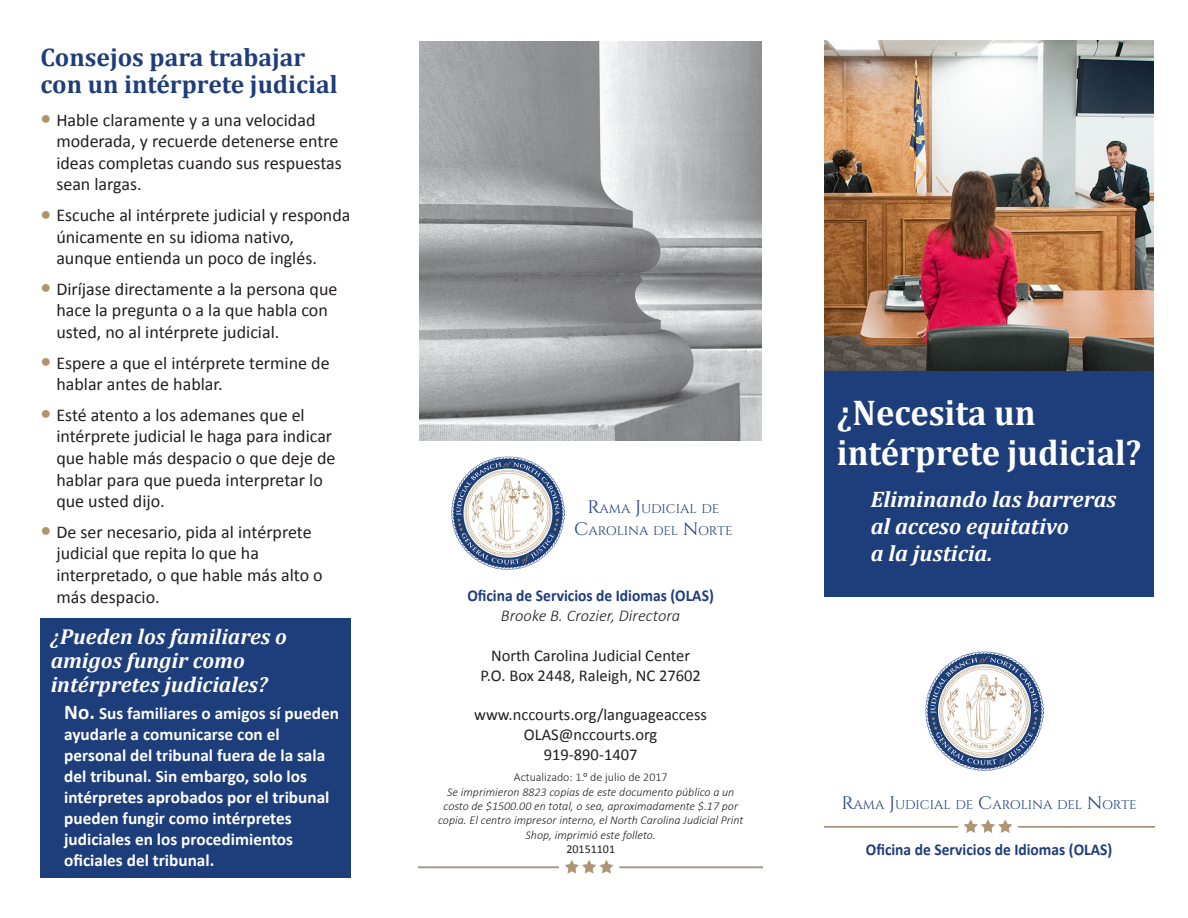
<style>
.page{position:relative;width:1188px;height:918px;background:#fff}
.page>*{position:absolute;margin:0;border:0;box-sizing:border-box;transform-origin:0 0}
.t1{font:700 36px/40.5px "Cambria";color:#fff;scale:.96 1}
.t2{font:700 25.5px/27px "Cambria";color:#1e3d7b}
.t3{font:italic 700 22.5px/27px "Cambria";color:#fff}
.t4{font:italic 700 21.75px/24px "Cambria";color:#fff}
.t5{font:18px/21.6px "Calibri";color:#231f20}
.t6{font:700 17.25px/21px "Calibri";color:#fff}
.t7{font:16.5px "Calibri";color:#231f20}
.t8{font:700 16.5px "Calibri";color:#1e3d7b;scale:.94 1}
.t9{font:italic 300 16.5px "Calibri";color:#231f20}
.t10{font:12.6px/21.6px "Cinzel";letter-spacing:-.01em;color:#1e3d7b;text-align:center;scale:1.04 1}
.t11{font:italic 300 12px/14.4px "Calibri";color:#231f20;text-align:center}
.t12{font:300 12px "Calibri";color:#231f20}
.t13{font:12px "Calibri";color:#231f20}
.s1{font-family:"Arial";color:#ae936c}
.s2{font-size:21px}
.s3{font-size:18px}
.s4{font-family:"Eras ITC";font-weight:500}
</style>
<div class="page">
<div style="left:40px;top:618px;width:311px;height:260px;background:#1e3d7b"></div>
<img style="left:824px;top:40px;width:329px;height:332px">
<div style="left:824px;top:372px;width:330px;height:225px;background:#1e3d7b"></div>
<img style="left:926px;top:652px;width:118px;height:118px">
<img style="left:452px;top:456px;width:113px;height:114px">
<img style="left:419px;top:41px;width:343px;height:400px">
<img style="left:824px;top:819px;width:330px;height:14px">
<img style="left:418px;top:860px;width:345px;height:14px">
<p class="t2" style="left:40px;top:43px;width:299px">Consejos para trabajar con un intérprete judicial</p>
<p class="t5" style="left:56px;top:109px;width:287px;text-indent:-16px"><span class="s1">●</span> Hable claramente y a una velocidad moderada, y recuerde detenerse entre ideas completas cuando sus respuestas sean largas.</p>
<p class="t5" style="left:56px;top:204px;width:296px;text-indent:-16px"><span class="s1">●</span> Escuche al intérprete judicial y responda únicamente en su idioma nativo, aunque entienda un poco de inglés.</p>
<p class="t5" style="left:56px;top:278px;width:283px;text-indent:-16px"><span class="s1">●</span> Diríjase directamente a la persona que hace la pregunta o a la que habla con usted, no al intérprete judicial.</p>
<p class="t5" style="left:56px;top:352px;width:275px;text-indent:-16px"><span class="s1">●</span> Espere a que el intérprete termine de hablar antes de hablar.</p>
<p class="t5" style="left:56px;top:404px;width:281px;text-indent:-16px"><span class="s1">●</span> Esté atento a los ademanes que el intérprete judicial le haga para indicar que hable más despacio o que deje de hablar para que pueda interpretar lo que usted dijo.</p>
<p class="t5" style="left:56px;top:521px;width:268px;text-indent:-16px"><span class="s1">●</span> De ser necesario, pida al intérprete judicial que repita lo que ha interpretado, o que hable más alto o más despacio.</p>
<p class="t4" style="left:51px;top:624px;width:238px">¿Pueden los familiares o amigos fungir como intérpretes judiciales?</p>
<p class="t6" style="left:64px;top:703px;width:276px"><span class="s2">No.</span> Sus familiares o amigos sí pueden ayudarle a comunicarse con el personal del tribunal fuera de la sala del tribunal. Sin embargo, solo los intérpretes aprobados por el tribunal pueden fungir como intérpretes judiciales en los procedimientos oficiales del tribunal.</p>
<p class="t10" style="left:574px;top:498px;width:154px"><span class="s3">R</span>AMA <span class="s3">J</span>UDICIAL DE<br><span class="s3">C</span>AROLINA DEL <span class="s3">N</span>ORTE</p>
<p class="t8" style="left:467px;top:585px;width:264px">Oficina de Servicios de Idiomas (OLAS)</p>
<p class="t9" style="left:501px;top:605px;width:181px">Brooke B. Crozier, Directora</p>
<p class="t7" style="left:491px;top:645px;width:201px">North Carolina Judicial Center</p>
<p class="t7" style="left:480px;top:665px;width:222px">P.O. Box 2448, Raleigh, NC 27602</p>
<p class="t7" style="left:474px;top:704px;width:234px">www.nccourts.org/languageaccess</p>
<p class="t7" style="left:524px;top:724px;width:135px">OLAS@nccourts.org</p>
<p class="t7" style="left:544px;top:744px;width:95px">919-890-1407</p>
<p class="t12" style="left:514px;top:770px;width:155px">Actualizado: 1.<span class="s4">º</span> de julio de 2017</p>
<p class="t11" style="left:438px;top:784px;width:307px">Se imprimieron 8823 copias de este documento público a un costo de $1500.00 en total, o sea, aproximadamente $.17 por copia. El centro impresor interno, el North Carolina Judicial Print Shop, imprimió este folleto.</p>
<p class="t13" style="left:566px;top:842px;width:50px">20151101</p>
<p class="t1" style="left:837px;top:391px;width:319px">¿Necesita un intérprete judicial?</p>
<p class="t3" style="left:871px;top:485px;width:247px">Eliminando las barreras al acceso equitativo<br>a la justicia.</p>
<p class="t10" style="left:841px;top:794px;width:285px"><span class="s3">R</span>AMA <span class="s3">J</span>UDICIAL DE <span class="s3">C</span>AROLINA DEL <span class="s3">N</span>ORTE</p>
<p class="t8" style="left:866px;top:839px;width:264px">Oficina de Servicios de Idiomas (OLAS)</p>
</div>
